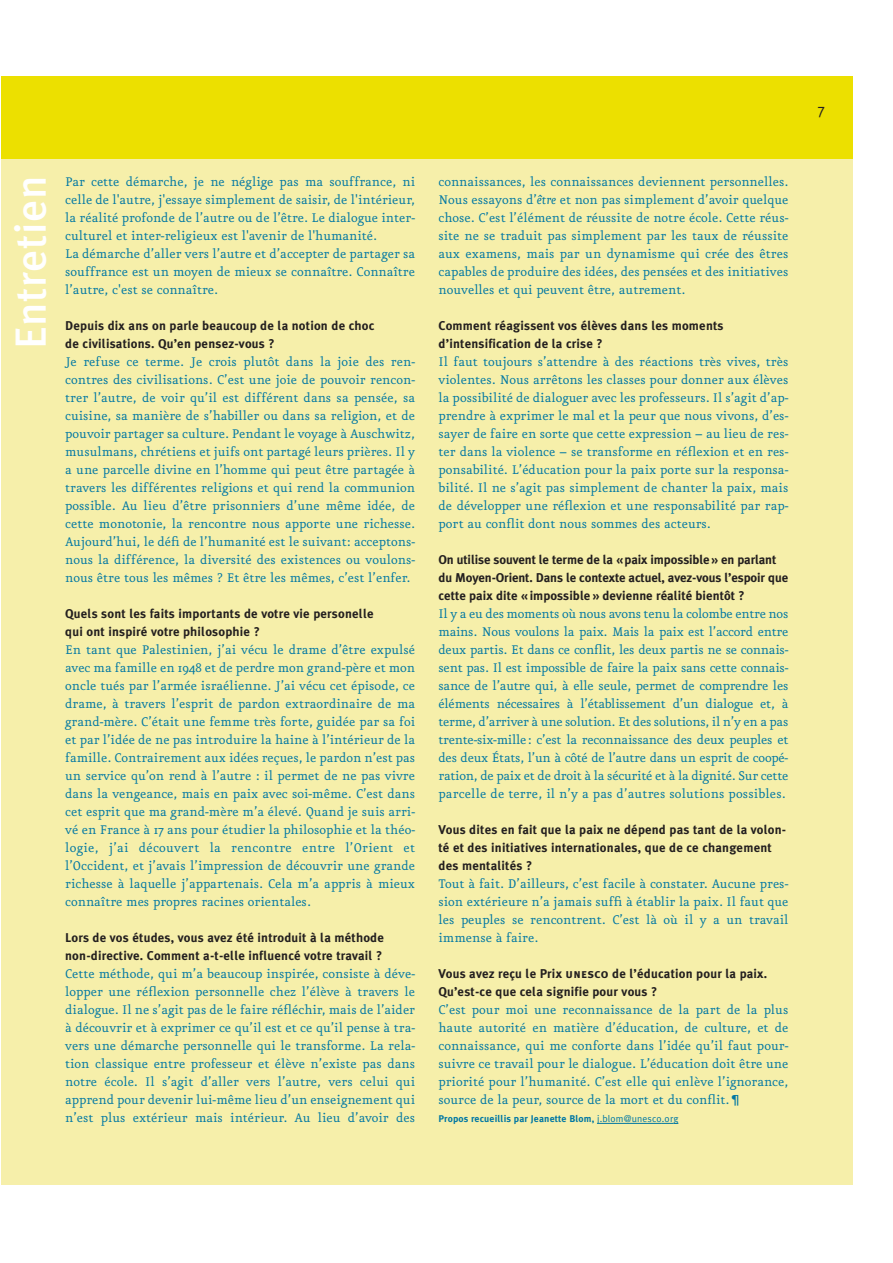
<style>
.page{position:relative;width:893px;height:1263px;background:#fff}
.page>*{position:absolute;margin:0;border:0;box-sizing:border-box;transform-origin:0 0}
.t1{font:500 43.5px "Meta Plus";letter-spacing:.015em;color:#fff}
.t2{font:18px "Eureka";color:#231f1f}
.t3{font:15px/18px "Eureka";color:#0077a3;text-align:justify}
.t4{font:700 12.75px/18px "Meta Plus";letter-spacing:.015em;color:#231f1f}
.t5{font:700 12.75px/18px "Meta Plus";letter-spacing:-.01em;color:#231f1f}
.t6{font:700 9.75px "Meta Plus";letter-spacing:.015em;color:#0077a3}
.s1{font-style:italic}
.s2{font-family:"Meta Plus Bold Caps";font-weight:400}
.s3{font-family:"Meta Plus";font-weight:700;font-size:12.75px}
.s4{font-family:"Meta Plus Normal";font-weight:400}
</style>
<div class="page">
<div style="left:1px;top:76px;width:851px;height:1109px;background:#f6efaa"></div>
<div style="left:1px;top:76px;width:851px;height:83px;background:#ece000"></div>
<hr style="left:597px;top:1123px;width:65px;height:1px;background:#0077a3">
<svg style="left:662px;top:1123px;width:16px;height:1px"></svg>
<h1 class="t1" style="left:16px;top:349px;width:176px;rotate:-90deg">Entretien</h1>
<p class="t3" style="left:65px;top:173px;width:351px;text-align:left">Par cette démarche, je ne néglige pas ma souffrance, ni celle de l'autre, j'essaye simplement de saisir, de l'intérieur, la réalité profonde de l’autre ou de l’être. Le dialogue inter&shy;culturel et inter-religieux est l'avenir de l'humanité.<br>La démarche d’aller vers l’autre et d’accepter de partager sa souffrance est un moyen de mieux se connaître. Connaître l’autre, c'est se connaître.</p>
<p class="t4" style="left:65px;top:318px;width:311px">Depuis dix ans on parle beaucoup de la notion de choc de civilisations. Qu’en pensez-vous ?</p>
<p class="t3" style="left:65px;top:353px;width:351px">Je refuse ce terme. Je crois plutôt dans la joie des ren&shy;contres des civilisations. C’est une joie de pouvoir rencon&shy;trer l’autre, de voir qu’il est différent dans sa pensée, sa cuisine, sa manière de s’habiller ou dans sa religion, et de pouvoir partager sa culture. Pendant le voyage à Auschwitz, musulmans, chrétiens et juifs ont partagé leurs prières. Il y a une parcelle divine en l’homme qui peut être partagée à travers les différentes religions et qui rend la communion possible. Au lieu d’être prisonniers d’une même idée, de cette monotonie, la rencontre nous apporte une richesse.<br>Aujourd’hui, le défi de l’humanité est le suivant: acceptons&shy;nous la différence, la diversité des existences ou voulons&shy;nous être tous les mêmes ? Et être les mêmes, c’est l’enfer.</p>
<p class="t4" style="left:65px;top:606px;width:310px">Quels sont les faits importants de votre vie personelle qui ont inspiré votre philosophie ?</p>
<p class="t3" style="left:65px;top:641px;width:351px">En tant que Palestinien, j’ai vécu le drame d’être expulsé avec ma famille en 1948 et de perdre mon grand-père et mon oncle tués par l’armée israélienne. J’ai vécu cet épisode, ce drame, à travers l’esprit de pardon extraordinaire de ma grand-mère. C’était une femme très forte, guidée par sa foi et par l’idée de ne pas introduire la haine à l’intérieur de la famille. Contrairement aux idées reçues, le pardon n’est pas un service qu’on rend à l’autre : il permet de ne pas vivre dans la vengeance, mais en paix avec soi-même. C’est dans cet esprit que ma grand-mère m’a élevé. Quand je suis arri&shy;vé en France à 17 ans pour étudier la philosophie et la théo&shy;logie, j’ai découvert la rencontre entre l’Orient et l’Occident, et j’avais l’impression de découvrir une grande richesse à laquelle j’appartenais. Cela m’a appris à mieux connaître mes propres racines orientales.</p>
<p class="t4" style="left:65px;top:930px;width:320px">Lors de vos études, vous avez été introduit à la méthode non-directive. Comment a-t-elle influencé votre travail ?</p>
<p class="t3" style="left:65px;top:965px;width:351px">Cette méthode, qui m’a beaucoup inspirée, consiste à déve&shy;lopper une réflexion personnelle chez l’élève à travers le dialogue. Il ne s’agit pas de le faire réfléchir, mais de l’aider à découvrir et à exprimer ce qu’il est et ce qu’il pense à tra&shy;vers une démarche personnelle qui le transforme. La rela&shy;tion classique entre professeur et élève n’existe pas dans notre école. Il s’agit d’aller vers l’autre, vers celui qui apprend pour devenir lui-même lieu d’un enseignement qui n’est plus extérieur mais intérieur. Au lieu d’avoir des</p>
<p class="t3" style="left:438px;top:173px;width:351px">connaissances, les connaissances deviennent personnelles.<br>Nous essayons d’<span class="s1">être</span> et non pas simplement d’avoir quelque chose. C’est l’élément de réussite de notre école. Cette réus&shy;site ne se traduit pas simplement par les taux de réussite aux examens, mais par un dynamisme qui crée des êtres capables de produire des idées, des pensées et des initiatives nouvelles et qui peuvent être, autrement.</p>
<p class="t4" style="left:438px;top:318px;width:286px">Comment réagissent vos élèves dans les moments d’intensification de la crise ?</p>
<p class="t3" style="left:438px;top:353px;width:351px">Il faut toujours s’attendre à des réactions très vives, très violentes. Nous arrêtons les classes pour donner aux élèves la possibilité de dialoguer avec les professeurs. Il s’agit d’ap&shy;prendre à exprimer le mal et la peur que nous vivons, d’es&shy;sayer de faire en sorte que cette expression – au lieu de res&shy;ter dans la violence – se transforme en réflexion et en res&shy;ponsabilité. L’éducation pour la paix porte sur la responsa&shy;bilité. Il ne s’agit pas simplement de chanter la paix, mais de développer une réflexion et une responsabilité par rap&shy;port au conflit dont nous sommes des acteurs.</p>
<p class="t5" style="left:438px;top:552px;width:351px">On utilise souvent le terme de la « paix impossible » en parlant du Moyen-Orient. Dans le contexte actuel, avez-vous l’espoir que cette paix dite « impossible » devienne réalité bientôt ?</p>
<p class="t3" style="left:438px;top:605px;width:351px">Il y a eu des moments où nous avons tenu la colombe entre nos mains. Nous voulons la paix. Mais la paix est l’accord entre deux partis. Et dans ce conflit, les deux partis ne se connais&shy;sent pas. Il est impossible de faire la paix sans cette connais&shy;sance de l’autre qui, à elle seule, permet de comprendre les éléments nécessaires à l’établissement d’un dialogue et, à terme, d’arriver à une solution. Et des solutions, il n’y en a pas trente-six-mille: c’est la reconnaissance des deux peuples et des deux États, l’un à côté de l’autre dans un esprit de coopé&shy;ration, de paix et de droit à la sécurité et à la dignité. Sur cette parcelle de terre, il n’y a pas d’autres solutions possibles.</p>
<p class="t4" style="left:438px;top:822px;width:349px">Vous dites en fait que la paix ne dépend pas tant de la volon&shy;té et des initiatives internationales, que de ce changement des mentalités ?</p>
<p class="t3" style="left:438px;top:875px;width:351px">Tout à fait. D’ailleurs, c’est facile à constater. Aucune pres&shy;sion extérieure n’a jamais suffi à établir la paix. Il faut que les peuples se rencontrent. C’est là où il y a un travail immense à faire.</p>
<p class="t4" style="left:438px;top:966px;width:330px">Vous avez reçu le Prix <span class="s2">unesco</span> de l’éducation pour la paix.<br>Qu’est-ce que cela signifie pour vous ?</p>
<p class="t3" style="left:438px;top:1001px;width:351px">C’est pour moi une reconnaissance de la part de la plus haute autorité en matière d’éducation, de culture, et de connaissance, qui me conforte dans l’idée qu’il faut pour&shy;suivre ce travail pour le dialogue. L’éducation doit être une priorité pour l’humanité. C’est elle qui enlève l’ignorance, source de la peur, source de la mort et du conflit.<span class="s3">¶</span></p>
<p class="t6" style="left:438px;top:1115px;width:241px">Propos recueillis par Jeanette Blom, <span class="s4">j.blom@unesco.org</span></p>
<p class="t2" style="left:818px;top:101px;width:8px">7</p>
</div>
